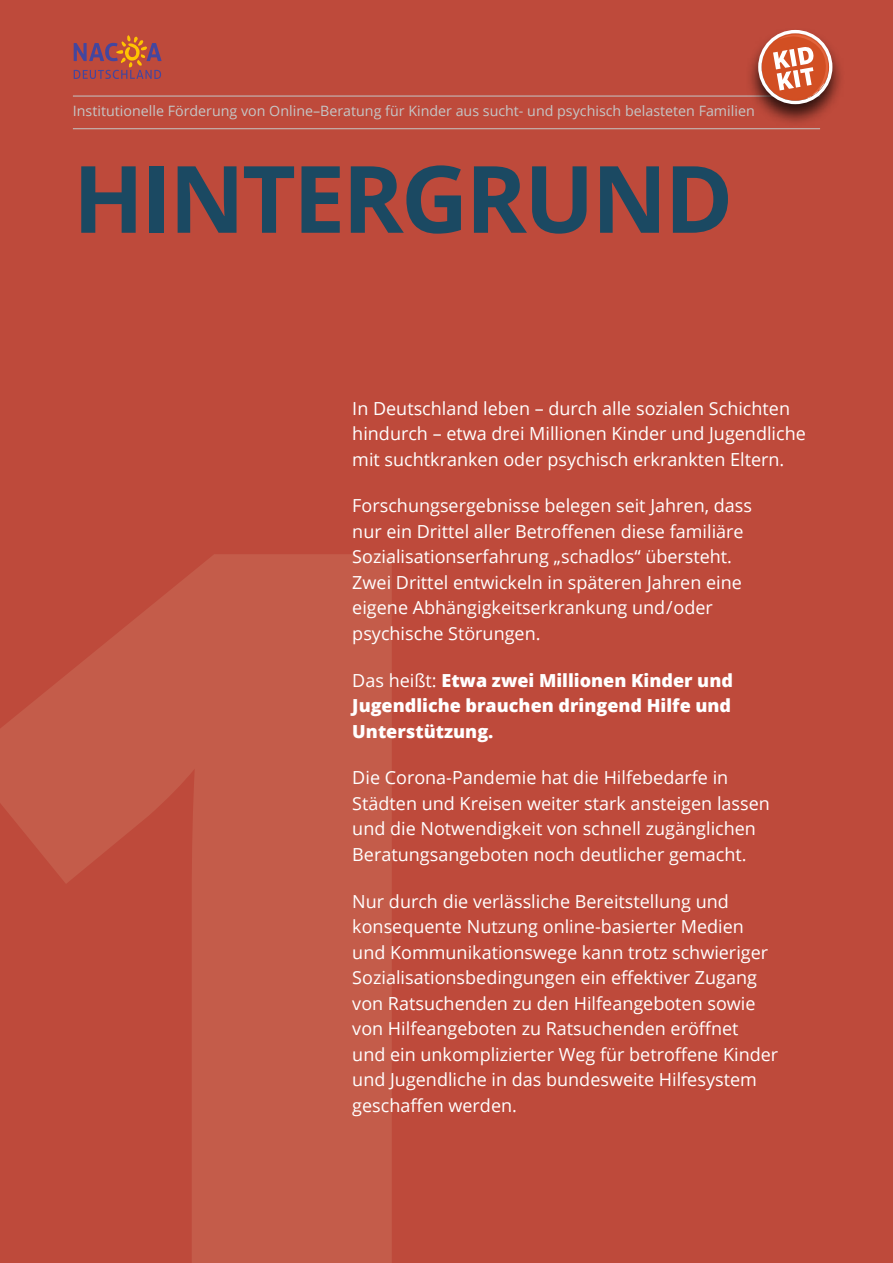
<style>
.page{position:relative;width:893px;height:1263px;background:#be4a3b}
.page>*{position:absolute;margin:0;border:0;box-sizing:border-box;transform-origin:0 0}
.t1{font:700 93px "Open Sans";letter-spacing:-.03em;color:#1b4962}
.t2{font:18px/25.5px "Open Sans";color:#fff}
.t3{font:800 18px/25.5px "Open Sans";color:#fff;text-align:justify}
.t4{font:14.25px "Open Sans";color:#c5c6c6}
.s1{font-weight:400}
</style>
<div class="page">
<hr style="left:73px;top:128px;width:747px;height:1px;background:#c5c6c6">
<hr style="left:73px;top:96px;width:747px;height:1px;background:#c5c6c6">
<div style="left:745px;top:28px;width:100px;height:99px;background:#000;opacity:.75"></div>
<img style="left:762px;top:33px;width:67px;height:68px;border-radius:34px">
<svg style="left:773px;top:35px;width:55px;height:63px;background:#dc8265"></svg>
<div style="left:758px;top:30px;width:74px;height:74px;border:3px solid #fff;border-radius:50%"></div>
<svg style="left:74px;top:35px;width:88px;height:44px"></svg>
<p class="t4" style="left:73px;top:101px;width:683px">Institutionelle Förderung von Online–Beratung für Kinder aus sucht- und psychisch belasteten Familien</p>
<h1 class="t1" style="left:73px;top:133px;width:662px">HINTERGRUND</h1>
<p class="t2" style="left:352px;top:395px;width:455px">In Deutschland leben – durch alle sozialen Schichten hindurch – etwa drei Millionen Kinder und Jugendliche mit suchtkranken oder psychisch erkrankten Eltern.</p>
<p class="t2" style="left:352px;top:493px;width:401px">Forschungsergebnisse belegen seit Jahren, dass nur ein Drittel aller Betroffenen diese familiäre Sozialisationserfahrung „schadlos“ übersteht.<br>Zwei Drittel entwickeln in späteren Jahren eine eigene Abhängigkeitserkrankung und/oder psychische Störungen.</p>
<p class="t3" style="left:352px;top:666px;width:382px"><span class="s1">Das heißt:</span> Etwa zwei Millionen Kinder und Jugendliche brauchen dringend Hilfe und Unterstützung.</p>
<p class="t2" style="left:352px;top:765px;width:419px">Die Corona-Pandemie hat die Hilfebedarfe in Städten und Kreisen weiter stark ansteigen lassen und die Notwendigkeit von schnell zugänglichen Beratungsangeboten noch deutlicher gemacht.</p>
<p class="t2" style="left:352px;top:888px;width:427px">Nur durch die verlässliche Bereitstellung und konsequente Nutzung online-basierter Medien und Kommunikationswege kann trotz schwieriger Sozialisationsbedingungen ein effektiver Zugang von Ratsuchenden zu den Hilfeangeboten sowie von Hilfeangeboten zu Ratsuchenden eröffnet<br>und ein unkomplizierter Weg für betroffene Kinder und Jugendliche in das bundesweite Hilfesystem geschaffen werden.</p>
</div>
